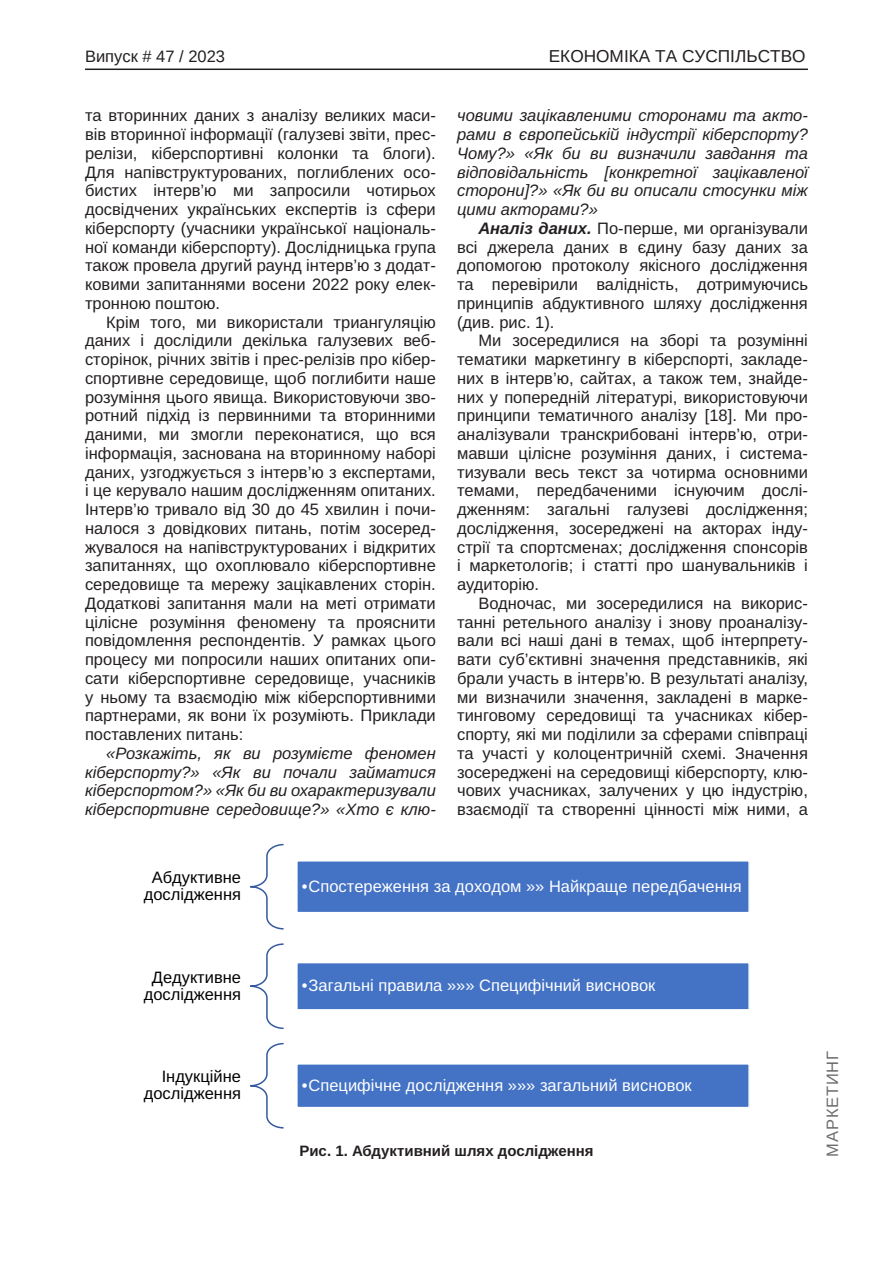
<style>
.page{position:relative;width:893px;height:1263px;background:#fff}
.page>*{position:absolute;margin:0;border:0;box-sizing:border-box;transform-origin:0 0}
.t1{font:17.25px "Arimo";color:#231f20}
.Текст_основной_G{font:16.5px/18.8px "Arimo";color:#231f20;text-align:justify}
.Текст_основной_G-2{font:italic 16.5px/18.8px "Arimo";color:#231f20;text-align:justify}
.t2{font:16.5px "Arimo Roman";color:#fff}
.t3{font:16.5px/17.1px "Arimo Roman";color:#000;text-align:center}
.t4{font:16.5px "Arimo";color:#231f20}
.t5{font:16.5px "Arimo";letter-spacing:.05em;color:#6c6d70}
.Рисунок_N{font:700 15px "Arimo";color:#231f20}
.s1{font-weight:700;font-style:italic}
</style>
<div class="page">
<hr style="left:85px;top:69px;width:723px;height:1px;background:#231f20">
<svg style="left:250px;top:843px;width:34px;height:87px"></svg>
<div style="left:297px;top:861px;width:452px;height:52px;background:#4472c4"></div>
<div style="left:296px;top:860px;width:454px;height:53px;border:2px solid #fff"></div>
<svg style="left:250px;top:943px;width:34px;height:86px"></svg>
<div style="left:297px;top:962px;width:452px;height:48px;background:#4472c4"></div>
<div style="left:296px;top:962px;width:454px;height:48px;border:2px solid #fff"></div>
<svg style="left:250px;top:1042px;width:34px;height:87px"></svg>
<div style="left:297px;top:1064px;width:452px;height:43px;background:#4472c4"></div>
<div style="left:296px;top:1063px;width:454px;height:45px;border:2px solid #fff"></div>
<p class="t4" style="left:85px;top:47px;width:142px">Випуск # 47 / 2023</p>
<p class="t1" style="left:549px;top:47px;width:258px">ЕКОНОМІКА ТА СУСПІЛЬСТВО</p>
<p class="Текст_основной_G" style="left:85px;top:106px;width:352px">та вторинних даних з аналізу великих маси&shy;вів вторинної інформації (галузеві звіти, прес&shy;релізи, кіберспортивні колонки та блоги).<br>Для напівструктурованих, поглиблених осо&shy;бистих інтерв’ю ми запросили чотирьох досвідчених українських експертів із сфери кіберспорту (учасники української національ&shy;ної команди кіберспорту). Дослідницька група також провела другий раунд інтерв’ю з додат&shy;ковими запитаннями восени 2022 року елек&shy;тронною поштою.</p>
<p class="Текст_основной_G" style="left:85px;top:313px;width:352px;text-indent:21px">Крім того, ми використали триангуляцію даних і дослідили декілька галузевих веб&shy;сторінок, річних звітів і прес-релізів про кібер&shy;спортивне середовище, щоб поглибити наше розуміння цього явища. Використовуючи зво&shy;ротний підхід із первинними та вторинними даними, ми змогли переконатися, що вся інформація, заснована на вторинному наборі даних, узгоджується з інтерв’ю з експертами, і це керувало нашим дослідженням опитаних.<br>Інтерв’ю тривало від 30 до 45 хвилин і почи&shy;налося з довідкових питань, потім зосеред&shy;жувалося на напівструктурованих і відкритих запитаннях, що охоплювало кіберспортивне середовище та мережу зацікавлених сторін.<br>Додаткові запитання мали на меті отримати цілісне розуміння феномену та прояснити повідомлення респондентів. У рамках цього процесу ми попросили наших опитаних опи&shy;сати кіберспортивне середовище, учасників у ньому та взаємодію між кіберспортивними партнерами, як вони їх розуміють. Приклади поставлених питань:</p>
<p class="Текст_основной_G-2" style="left:85px;top:744px;width:352px;text-indent:21px">«Розкажіть, як ви розумієте феномен кіберспорту?» «Як ви почали займатися кіберспортом?» «Як би ви охарактеризували кіберспортивне середовище?» «Хто є клю-</p>
<p class="Текст_основной_G-2" style="left:457px;top:106px;width:352px">човими зацікавленими сторонами та акто&shy;рами в європейській індустрії кіберспорту?<br>Чому?» «Як би ви визначили завдання та відповідальність [конкретної зацікавленої сторони]?» «Як би ви описали стосунки між цими акторами?»</p>
<p class="Текст_основной_G" style="left:457px;top:219px;width:352px;text-indent:21px"><span class="s1">Аналіз даних.</span> По-перше, ми організували всі джерела даних в єдину базу даних за допомогою протоколу якісного дослідження та перевірили валідність, дотримуючись принципів абдуктивного шляху дослідження (див. рис. 1).</p>
<p class="Текст_основной_G" style="left:457px;top:331px;width:352px;text-indent:21px">Ми зосередилися на зборі та розумінні тематики маркетингу в кіберспорті, закладе&shy;них в інтерв’ю, сайтах, а також тем, знайде&shy;них у попередній літературі, використовуючи принципи тематичного аналізу [18]. Ми про&shy;аналізували транскрибовані інтерв’ю, отри&shy;мавши цілісне розуміння даних, і система&shy;тизували весь текст за чотирма основними темами, передбаченими існуючим дослі&shy;дженням: загальні галузеві дослідження; дослідження, зосереджені на акторах інду&shy;стрії та спортсменах; дослідження спонсорів і маркетологів; і статті про шанувальників і аудиторію.</p>
<p class="Текст_основной_G" style="left:457px;top:594px;width:352px;text-indent:21px">Водночас, ми зосередилися на викорис&shy;танні ретельного аналізу і знову проаналізу&shy;вали всі наші дані в темах, щоб інтерпрету&shy;вати суб’єктивні значення представників, які брали участь в інтерв’ю. В результаті аналізу, ми визначили значення, закладені в марке&shy;тинговому середовищі та учасниках кібер&shy;спорту, які ми поділили за сферами співпраці та участі у колоцентричній схемі. Значення зосереджені на середовищі кіберспорту, клю&shy;чових учасниках, залучених у цю індустрію, взаємодії та створенні цінності між ними, а</p>
<p class="t3" style="left:144px;top:869px;width:99px">Абдуктивне дослідження</p>
<p class="t2" style="left:302px;top:874px;width:441px">•Спостереження за доходом »» Найкраще передбачення</p>
<p class="t3" style="left:144px;top:969px;width:99px">Дедуктивне дослідження</p>
<p class="t2" style="left:302px;top:974px;width:355px">•Загальні правила »»» Специфічний висновок</p>
<p class="t3" style="left:144px;top:1068px;width:99px;text-align:right">Індукційне дослідження</p>
<p class="t2" style="left:302px;top:1073px;width:391px">•Специфічне дослідження »»» загальний висновок</p>
<p class="Рисунок_N" style="left:299px;top:1141px;width:296px">Рис. 1. Абдуктивний шлях дослідження</p>
<p class="t5" style="left:823px;top:1157px;width:107px;rotate:-90deg">МАРКЕТИНГ</p>
</div>
